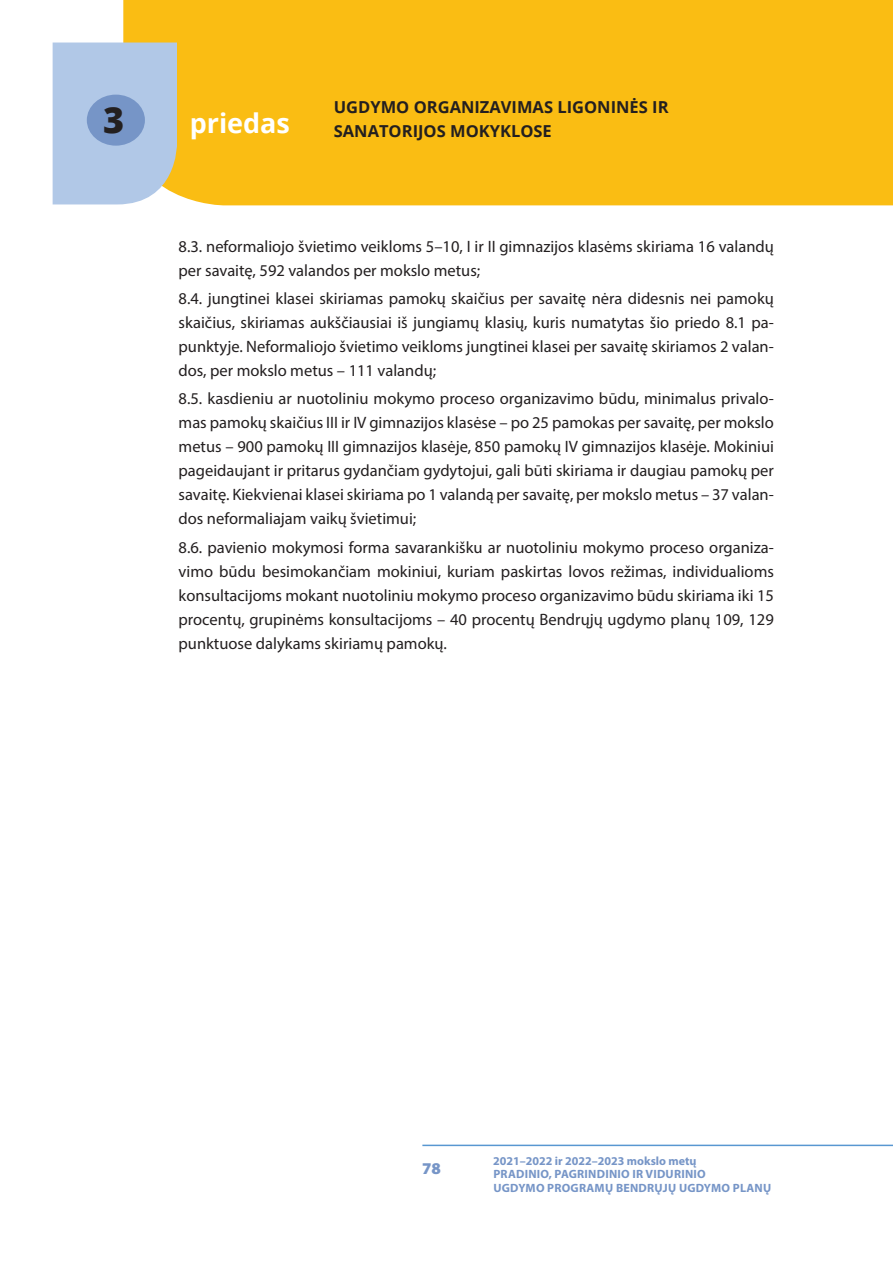
<style>
.page{position:relative;width:893px;height:1263px;background:#fff}
.page>*{position:absolute;margin:0;border:0;box-sizing:border-box;transform-origin:0 0}
.t1{font:800 36px "Open Sans";color:#231f20}
.t2{font:700 27px "Open Sans";color:#fff}
.TEKSTAS{font:16.5px/24px "Myriad Pro";color:#231f20;text-align:justify}
.t3{font:700 16.5px/24px "Open Sans";color:#231f20}
.t4{font:900 16.5px "Myriad Pro";color:#7695c7}
.t5{font:700 12px/13.5px "Myriad Pro";letter-spacing:.02em;color:#7695c7}
</style>
<div class="page">
<div style="left:123px;top:0;width:770px;height:205px;background:#fabd13"></div>
<hr style="left:422px;top:1144px;width:471px;height:2px;background:#5897d1">
<div style="left:53px;top:43px;width:124px;height:161px;background:#b1c8e7"></div>
<div style="left:87px;top:95px;width:58px;height:51px;background:#7695c7;border-radius:50%"></div>
<h1 class="t1" style="left:103px;top:92px;width:23px">3</h1>
<h2 class="t2" style="left:190px;top:104px;width:102px">priedas</h2>
<p class="t3" style="left:334px;top:95px;width:336px">UGDYMO ORGANIZAVIMAS LIGONINĖS IR<br>SANATORIJOS MOKYKLOSE</p>
<p class="TEKSTAS" style="left:179px;top:234px;width:597px">8.3. neformaliojo švietimo veikloms 5–10, I ir II gimnazijos klasėms skiriama 16 valandų per savaitę, 592 valandos per mokslo metus;</p>
<p class="TEKSTAS" style="left:179px;top:286px;width:597px">8.4. jungtinei klasei skiriamas pamokų skaičius per savaitę nėra didesnis nei pamokų skaičius, skiriamas aukščiausiai iš jungiamų klasių, kuris numatytas šio priedo 8.1 pa&shy;punktyje. Neformaliojo švietimo veikloms jungtinei klasei per savaitę skiriamos 2 valan&shy;dos, per mokslo metus – 111 valandų;</p>
<p class="TEKSTAS" style="left:179px;top:386px;width:597px">8.5. kasdieniu ar nuotoliniu mokymo proceso organizavimo būdu, minimalus privalo&shy;mas pamokų skaičius III ir IV gimnazijos klasėse – po 25 pamokas per savaitę, per mokslo metus – 900 pamokų III gimnazijos klasėje, 850 pamokų IV gimnazijos klasėje. Mokiniui pageidaujant ir pritarus gydančiam gydytojui, gali būti skiriama ir daugiau pamokų per savaitę. Kiekvienai klasei skiriama po 1 valandą per savaitę, per mokslo metus – 37 valan&shy;dos neformaliajam vaikų švietimui;</p>
<p class="TEKSTAS" style="left:179px;top:535px;width:597px">8.6. pavienio mokymosi forma savarankišku ar nuotoliniu mokymo proceso organiza&shy;vimo būdu besimokančiam mokiniui, kuriam paskirtas lovos režimas, individualioms konsultacijoms mokant nuotoliniu mokymo proceso organizavimo būdu skiriama iki 15 procentų, grupinėms konsultacijoms – 40 procentų Bendrųjų ugdymo planų 109, 129 punktuose dalykams skiriamų pamokų.</p>
<p class="t4" style="left:422px;top:1159px;width:20px">78</p>
<p class="t5" style="left:493px;top:1153px;width:280px">2021–2022 ir 2022–2023 mokslo metų<br>PRADINIO, PAGRINDINIO IR VIDURINIO<br>UGDYMO PROGRAMŲ BENDRŲJŲ UGDYMO PLANŲ</p>
</div>
